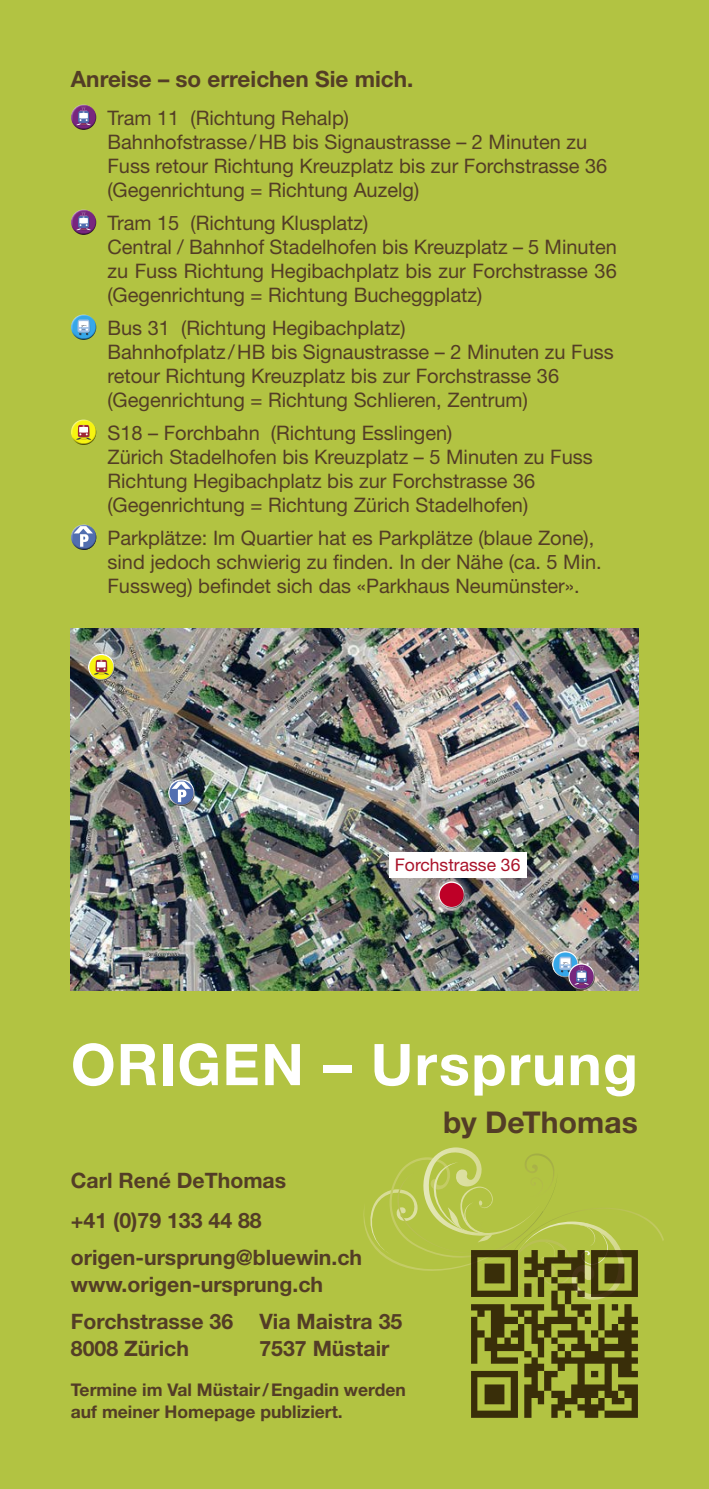
<style>
.page{position:relative;width:709px;height:1489px;background:#fff}
.page>*{position:absolute;margin:0;border:0;box-sizing:border-box;transform-origin:0 0}
.t1{font:700 57.5px "Helvetica Neue LT Std";letter-spacing:.025em;color:#fff}
.t2{font:700 30px "Helvetica Neue LT Std";letter-spacing:.005em;color:#533d26}
.t3{font:700 22.5px "Helvetica Neue LT Std";color:#533d26}
.t4{font:700 21.25px/40.8px "Helvetica Neue LT Std";color:#533d26}
.t5{font:20px/24px "Helvetica Neue LT Std";color:#533d26}
.t6{font:700 17.5px/22.5px "Helvetica Neue LT Std";color:#533d26}
.t7{font:17.5px "Helvetica Neue LT Std";color:#a9132a}
</style>
<div class="page">
<div style="left:0;top:0;width:709px;height:1488px;background:#b2c342"></div>
<img style="left:71px;top:629px;width:567px;height:361px">
<div style="left:69px;top:102px;width:29px;height:21px;background:#fff;opacity:.75"></div>
<div style="left:69px;top:109px;width:30px;height:23px;background:#000;opacity:.75"></div>
<div style="left:69px;top:207px;width:29px;height:21px;background:#fff;opacity:.75"></div>
<div style="left:69px;top:214px;width:30px;height:23px;background:#000;opacity:.75"></div>
<div style="left:69px;top:312px;width:29px;height:21px;background:#fff;opacity:.75"></div>
<div style="left:69px;top:319px;width:30px;height:23px;background:#000;opacity:.75"></div>
<div style="left:69px;top:417px;width:29px;height:21px;background:#fff;opacity:.75"></div>
<div style="left:69px;top:424px;width:30px;height:23px;background:#000;opacity:.75"></div>
<div style="left:69px;top:522px;width:29px;height:21px;background:#fff;opacity:.75"></div>
<div style="left:69px;top:529px;width:30px;height:23px;background:#000;opacity:.75"></div>
<div style="left:86px;top:652px;width:30px;height:21px;background:#fff;opacity:.75"></div>
<div style="left:86px;top:658px;width:30px;height:24px;background:#000;opacity:.75"></div>
<div style="left:550px;top:949px;width:30px;height:21px;background:#fff;opacity:.75"></div>
<div style="left:550px;top:955px;width:30px;height:24px;background:#000;opacity:.75"></div>
<svg style="left:559px;top:956px;width:30px;height:29px"></svg>
<div style="left:566px;top:961px;width:30px;height:21px;background:#fff;opacity:.75"></div>
<div style="left:566px;top:967px;width:30px;height:24px;background:#000;opacity:.75"></div>
<div style="left:166px;top:777px;width:30px;height:21px;background:#fff;opacity:.75"></div>
<div style="left:166px;top:783px;width:30px;height:24px;background:#000;opacity:.75"></div>
<div style="left:431px;top:874px;width:40px;height:40px;background:#fff;opacity:.75"></div>
<div style="left:436px;top:879px;width:30px;height:21px;background:#fff;opacity:.75"></div>
<div style="left:436px;top:885px;width:30px;height:24px;background:#000;opacity:.75"></div>
<div style="left:389px;top:851px;width:137px;height:26px;background:#fff"></div>
<svg style="left:363px;top:1147px;width:290px;height:124px"></svg>
<img style="left:444px;top:1223px;width:220px;height:195px">
<p class="t3" style="left:71px;top:65px;width:344px">Anreise – so erreichen Sie mich.</p>
<p class="t5" style="left:107px;top:105px;width:501px">Tram 11 (Richtung Rehalp)<br>Bahnhofstrasse/HB bis Signaustrasse – 2 Minuten zu Fuss retour Richtung Kreuzplatz bis zur Forchstrasse 36 (Gegenrichtung = Richtung Auzelg)</p>
<p class="t5" style="left:107px;top:210px;width:511px">Tram 15 (Richtung Klusplatz)<br>Central / Bahnhof Stadelhofen bis Kreuzplatz – 5 Minuten zu Fuss Richtung Hegibachplatz bis zur Forchstrasse 36 (Gegenrichtung = Richtung Bucheggplatz)</p>
<p class="t5" style="left:107px;top:315px;width:508px">Bus 31 (Richtung Hegibachplatz)<br>Bahnhofplatz /HB bis Signaustrasse – 2 Minuten zu Fuss retour Richtung Kreuzplatz bis zur Forchstrasse 36 (Gegenrichtung = Richtung Schlieren, Zentrum)</p>
<p class="t5" style="left:107px;top:420px;width:487px">S18 – Forchbahn (Richtung Esslingen)<br>Zürich Stadelhofen bis Kreuzplatz – 5 Minuten zu Fuss Richtung Hegibachplatz bis zur Forchstrasse 36 (Gegenrichtung = Richtung Zürich Stadelhofen)</p>
<p class="t5" style="left:107px;top:525px;width:496px">Parkplätze: Im Quartier hat es Parkplätze (blaue Zone), sind jedoch schwierig zu finden. In der Nähe (ca. 5 Min.<br>Fussweg) befindet sich das «Parkhaus Neumünster».</p>
<p class="t7" style="left:395px;top:854px;width:127px">Forchstrasse 36</p>
<h1 class="t1" style="left:71px;top:1028px;width:568px">ORIGEN – Ursprung</h1>
<h2 class="t2" style="left:443px;top:1103px;width:196px">by DeThomas</h2>
<p class="t4" style="left:71px;top:1159px;width:217px">Carl René DeThomas +41 (0)79 133 44 88</p>
<p class="t4" style="left:71px;top:1244px;width:293px;line-height:26.2px">origen-ursprung@bluewin.ch www.origen-ursprung.ch</p>
<p class="t4" style="left:71px;top:1306px;width:333px;line-height:27.5px">Forchstrasse 36 Via Maistra 35<br>8008 Zürich</p>
<p class="t4" style="left:259px;top:1327px;width:131px">7537 Müstair</p>
<p class="t6" style="left:71px;top:1377px;width:336px">Termine im Val Müstair/Engadin werden auf meiner Homepage publiziert.</p>
</div>
